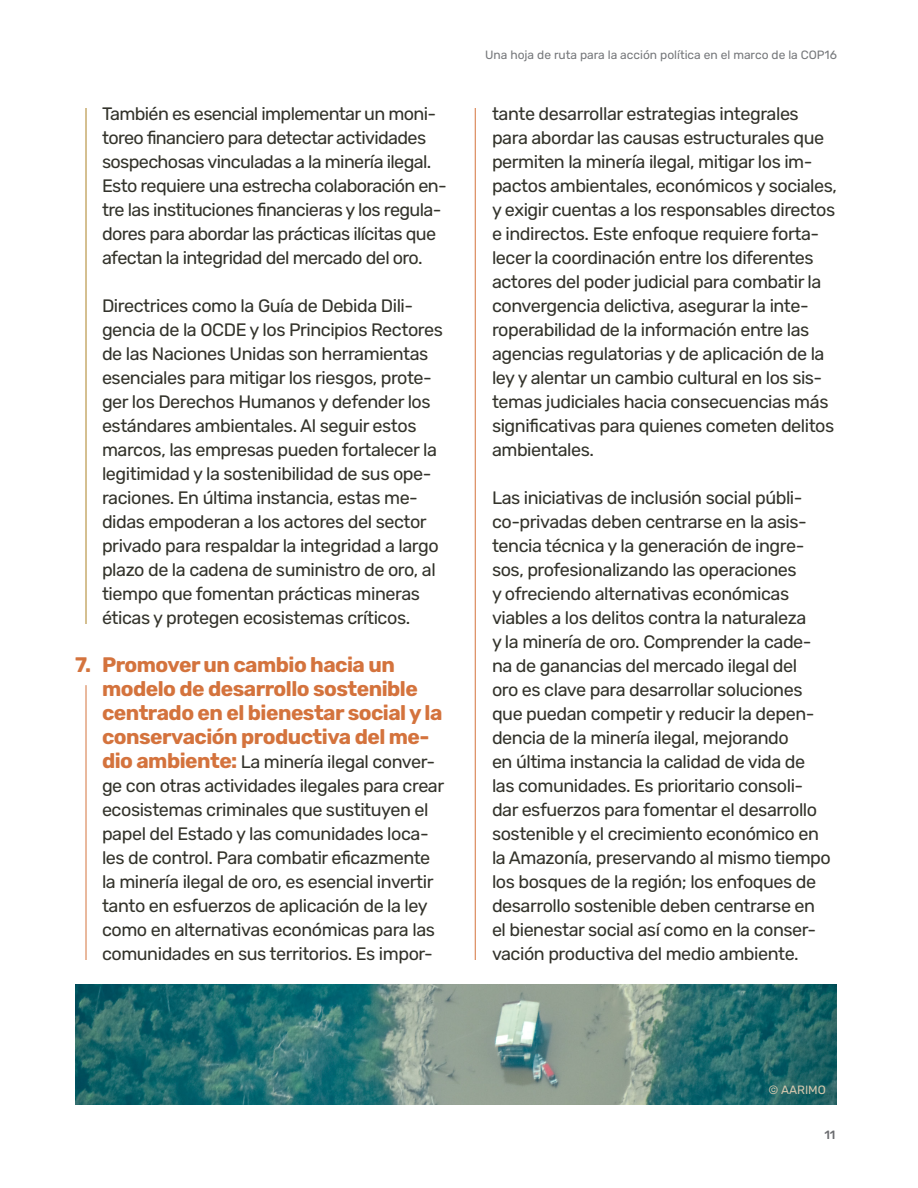
<style>
.page{position:relative;width:918px;height:1188px;background:#fff}
.page>*{position:absolute;margin:0;border:0;box-sizing:border-box;transform-origin:0 0}
.t1{font:700 21px/24px "Rubik";letter-spacing:-.025em;color:#d4733d}
.t2{font:18px/24px "Rubik";letter-spacing:-.025em;color:#33332b}
.t3{font:12px "Rubik";color:#76787b}
.t4{font:12px "Rubik";color:#d4c7ad}
.t5{font:500 12px "Rubik";color:#6c6d70}
.s1{font-weight:700;font-size:21px;color:#d4733d}
</style>
<div class="page">
<img style="left:75px;top:984px;width:762px;height:120px">
<hr style="left:86px;top:108px;width:1px;height:516px;background:#ab8224">
<hr style="left:86px;top:685px;width:1px;height:275px;background:#d4733d">
<hr style="left:475px;top:108px;width:1px;height:852px;background:#d4733d">
<p class="t2" style="left:102px;top:102px;width:346px">También es esencial implementar un moni&shy;toreo financiero para detectar actividades sospechosas vinculadas a la minería ilegal.<br>Esto requiere una estrecha colaboración en&shy;tre las instituciones financieras y los regula&shy;dores para abordar las prácticas ilícitas que afectan la integridad del mercado del oro.</p>
<p class="t2" style="left:102px;top:294px;width:342px">Directrices como la Guía de Debida Dili&shy;gencia de la OCDE y los Principios Rectores de las Naciones Unidas son herramientas esenciales para mitigar los riesgos, prote&shy;ger los Derechos Humanos y defender los estándares ambientales. Al seguir estos marcos, las empresas pueden fortalecer la legitimidad y la sostenibilidad de sus ope&shy;raciones. En última instancia, estas me&shy;didas empoderan a los actores del sector privado para respaldar la integridad a largo plazo de la cadena de suministro de oro, al tiempo que fomentan prácticas mineras éticas y protegen ecosistemas críticos.</p>
<p class="t1" style="left:102px;top:653px;width:342px;text-indent:-27px">7. Promover un cambio hacia un modelo de desarrollo sostenible centrado en el bienestar social y la conservación productiva del me-</p>
<p class="t2" style="left:102px;top:750px;width:344px"><span class="s1">dio ambiente:</span> La minería ilegal conver&shy;ge con otras actividades ilegales para crear ecosistemas criminales que sustituyen el papel del Estado y las comunidades loca&shy;les de control. Para combatir eficazmente la minería ilegal de oro, es esencial invertir tanto en esfuerzos de aplicación de la ley como en alternativas económicas para las comunidades en sus territorios. Es impor-</p>
<p class="t3" style="left:485px;top:48px;width:353px">Una hoja de ruta para la acción política en el marco de la COP16</p>
<p class="t2" style="left:492px;top:102px;width:347px">tante desarrollar estrategias integrales para abordar las causas estructurales que permiten la minería ilegal, mitigar los im&shy;pactos ambientales, económicos y sociales, y exigir cuentas a los responsables directos e indirectos. Este enfoque requiere forta&shy;lecer la coordinación entre los diferentes actores del poder judicial para combatir la convergencia delictiva, asegurar la inte&shy;roperabilidad de la información entre las agencias regulatorias y de aplicación de la ley y alentar un cambio cultural en los sis&shy;temas judiciales hacia consecuencias más significativas para quienes cometen delitos ambientales.</p>
<p class="t2" style="left:492px;top:486px;width:340px">Las iniciativas de inclusión social públi&shy;co-privadas deben centrarse en la asis&shy;tencia técnica y la generación de ingre&shy;sos, profesionalizando las operaciones<br>y ofreciendo alternativas económicas viables a los delitos contra la naturaleza<br>y la minería de oro. Comprender la cade&shy;na de ganancias del mercado ilegal del<br>oro es clave para desarrollar soluciones que puedan competir y reducir la depen&shy;dencia de la minería ilegal, mejorando<br>en última instancia la calidad de vida de las comunidades. Es prioritario consoli&shy;dar esfuerzos para fomentar el desarrollo sostenible y el crecimiento económico en la Amazonía, preservando al mismo tiempo los bosques de la región; los enfoques de desarrollo sostenible deben centrarse en el bienestar social así como en la conser&shy;vación productiva del medio ambiente.</p>
<p class="t4" style="left:769px;top:1083px;width:59px">© AARIMO</p>
<p class="t5" style="left:824px;top:1128px;width:13px">11</p>
</div>
